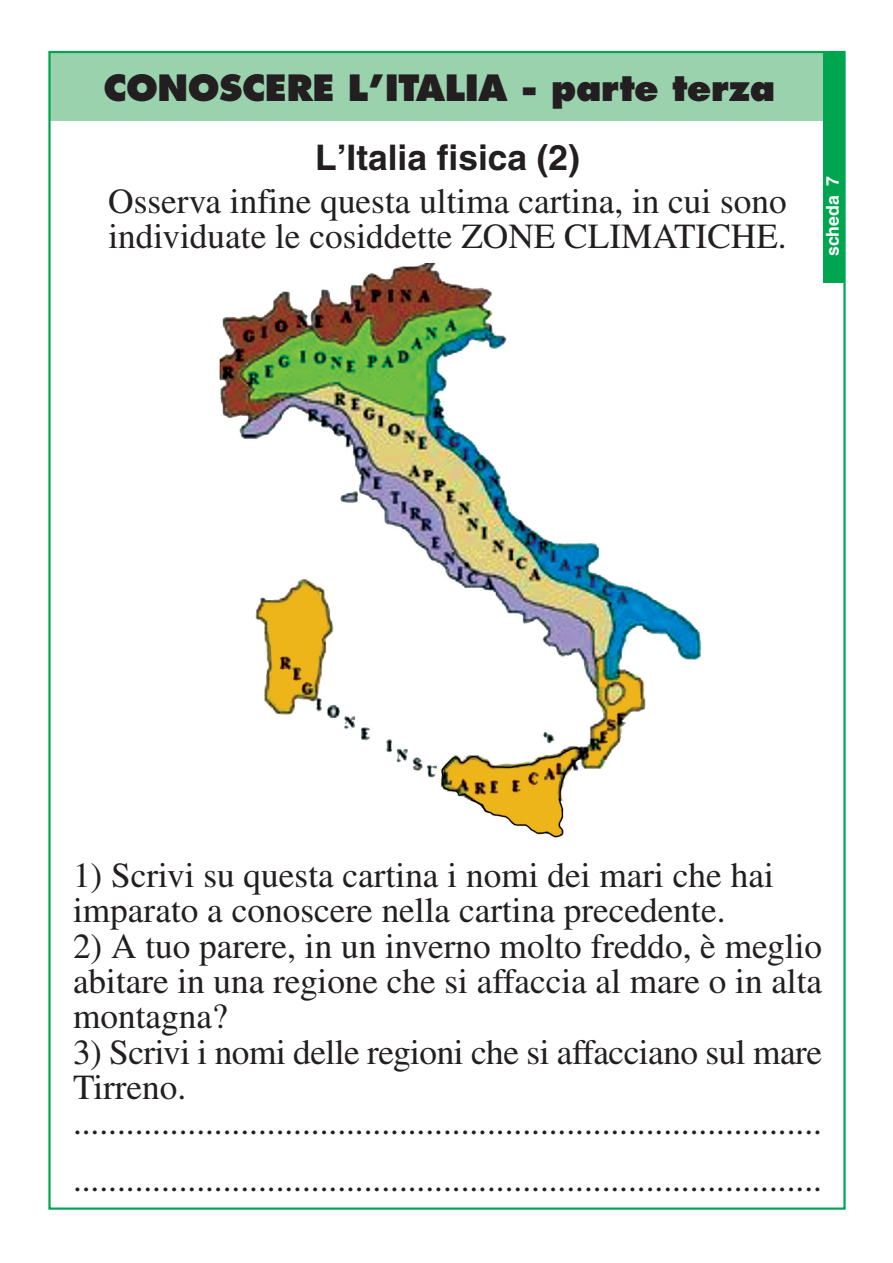
<style>
.page{position:relative;width:893px;height:1263px;background:#fff}
.page>*{position:absolute;margin:0;border:0;box-sizing:border-box;transform-origin:0 0}
.t1{font:35.25px/35.2px "Times";color:#231f20}
.t2{font:800 35.25px "Futura";letter-spacing:-.015em;color:#231f20}
.t3{font:700 35.25px "Helvetica";color:#231f20}
.t4{font:700 17.7px "Helvetica";color:#fff}
</style>
<div class="page">
<img style="left:219px;top:262px;width:483px;height:576px">
<div style="left:49px;top:52px;width:795px;height:68px;background:#9ad2ae"></div>
<div style="left:823px;top:52px;width:21px;height:230px;background:#00a54f"></div>
<p class="t2" style="left:103px;top:72px;width:673px">CONOSCERE L’ITALIA - parte terza</p>
<p class="t3" style="left:315px;top:145px;width:266px">L’Italia fisica (2)</p>
<p class="t1" style="left:108px;top:187px;width:680px">Osserva infine questa ultima cartina, in cui sono individuate le cosiddette ZONE CLIMATICHE.</p>
<p class="t4" style="left:826px;top:256px;width:82px;rotate:-90deg">scheda 7</p>
<p class="t1" style="left:73px;top:861px;width:702px">1) Scrivi su questa cartina i nomi dei mari che hai imparato a conoscere nella cartina precedente.</p>
<p class="t1" style="left:73px;top:932px;width:751px;text-align:justify">2) A tuo parere, in un inverno molto freddo, è meglio abitare in una regione che si affaccia al mare o in alta montagna?</p>
<p class="t1" style="left:73px;top:1037px;width:751px">3) Scrivi i nomi delle regioni che si affacciano sul mare<br>Tirreno. .....................................................................................</p>
<p class="t1" style="left:73px;top:1165px;width:750px">.....................................................................................</p>
</div>
